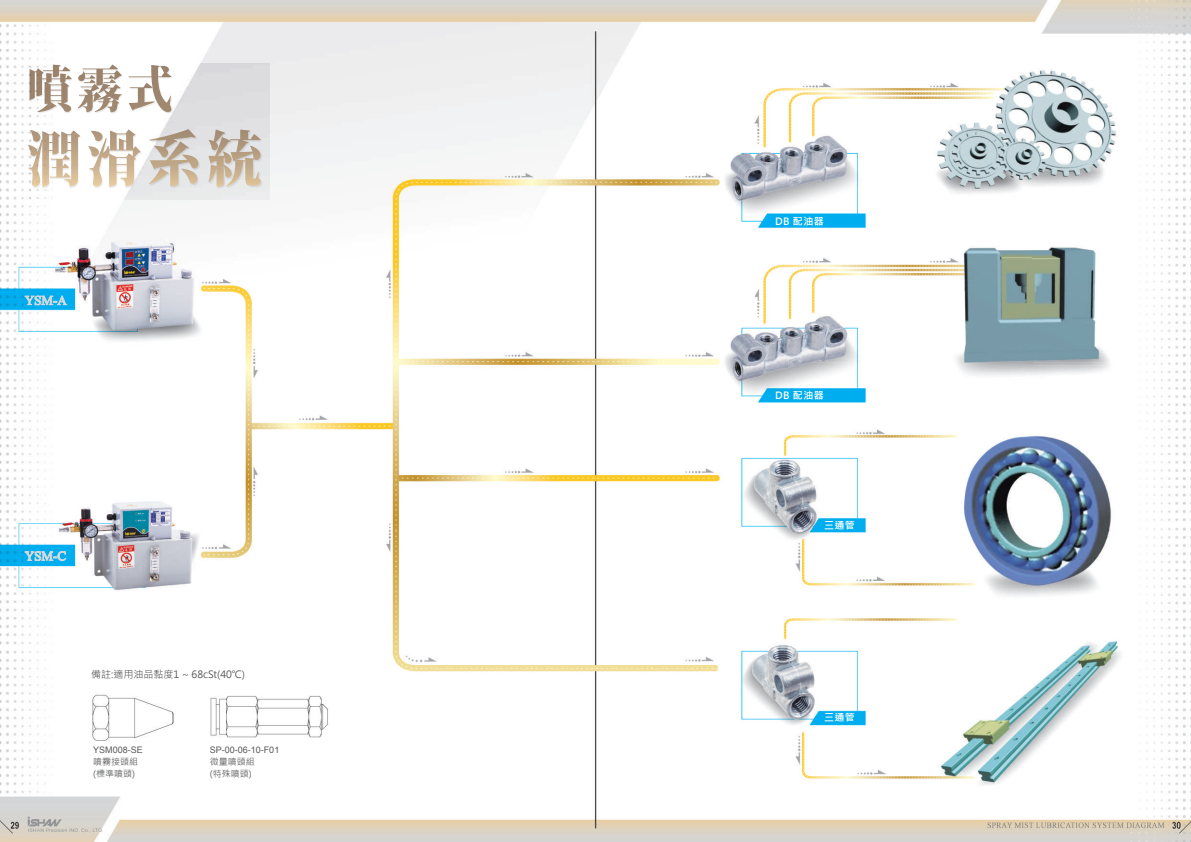
<style>
.page{position:relative;width:1191px;height:842px;background:#fff}
.page>*{position:absolute;margin:0;border:0;box-sizing:border-box;transform-origin:0 0}
.t1{font:13px "Times New Roman";color:#fff}
.t2{font:10px "Microsoft Jheng Hei";color:#57585a}
.t3{font:700 10px "Microsoft Jheng Hei";letter-spacing:.04em;color:#fff}
.t4{font:9px "Arial";color:#57585a}
.t5{font:9px/12px "Microsoft Jheng Hei";color:#57585a}
</style>
<div class="page">
<img style="left:0;top:0;width:1191px;height:842px">
<svg style="left:25px;top:296px;width:42px;height:9px"></svg>
<svg style="left:25px;top:551px;width:41px;height:10px"></svg>
<img style="left:27px;top:63px;width:243px;height:136px">
<svg style="left:30px;top:65px;width:42px;height:47px"></svg>
<svg style="left:78px;top:64px;width:44px;height:48px"></svg>
<svg style="left:128px;top:65px;width:43px;height:47px"></svg>
<svg style="left:28px;top:130px;width:52px;height:57px"></svg>
<svg style="left:88px;top:129px;width:53px;height:57px"></svg>
<svg style="left:149px;top:129px;width:49px;height:57px;background:#d1c8bb"></svg>
<svg style="left:208px;top:129px;width:53px;height:58px;background:#cec2b3"></svg>
<h1 class="t1" style="left:25px;top:293px;width:43px">YSM-A</h1>
<h1 class="t1" style="left:25px;top:549px;width:43px">YSM-C</h1>
<p class="t2" style="left:91px;top:668px;width:156px">備註:適用油品黏度1 ~ 68cSt(40℃)</p>
<p class="t4" style="left:93px;top:745px;width:51px">YSM008-SE</p>
<p class="t5" style="left:93px;top:755px;width:46px">噴霧接頭組(標準噴頭)</p>
<p class="t4" style="left:210px;top:745px;width:71px">SP-00-06-10-F01</p>
<p class="t5" style="left:210px;top:755px;width:46px">微量噴頭組(特殊噴頭)</p>
<p class="t3" style="left:775px;top:215px;width:50px">DB 配油器</p>
<p class="t3" style="left:775px;top:389px;width:50px">DB 配油器</p>
<p class="t3" style="left:824px;top:519px;width:32px">三通管</p>
<p class="t3" style="left:824px;top:711px;width:32px">三通管</p>
</div>
